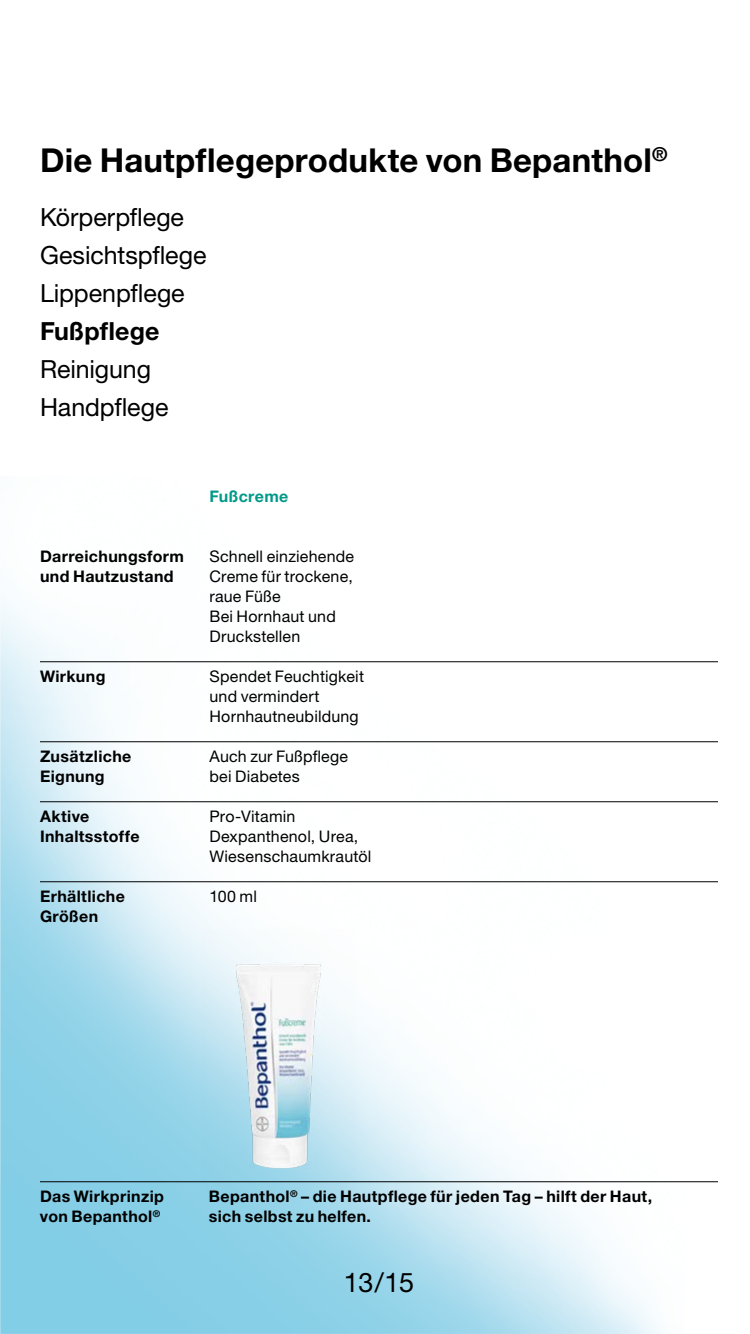
<style>
.page{position:relative;width:750px;height:1334px;background:#fff}
.page>*{position:absolute;margin:0;border:0;box-sizing:border-box;transform-origin:0 0}
.t1{font:700 33px "Helvetica Neue";letter-spacing:.005em;color:#000}
.t2{font:27px "Helvetica Neue";color:#000}
.t3{font:25px/38px "Helvetica Neue";letter-spacing:-.005em;color:#000}
.t4{font:700 25px "Helvetica Neue";letter-spacing:.005em;color:#000}
.t5{font:16px/20px "Helvetica Neue";letter-spacing:.015em;color:#000}
.t6{font:700 16px/20px "Helvetica Neue";letter-spacing:.025em;color:#000}
.t7{font:700 16px "Helvetica Neue";letter-spacing:.025em;color:#098}
</style>
<div class="page">
<img style="left:0;top:598px;width:684px;height:736px">
<hr style="left:40px;top:661px;width:678px;height:1px;background:#000">
<hr style="left:40px;top:741px;width:678px;height:1px;background:#000">
<hr style="left:40px;top:801px;width:678px;height:1px;background:#000">
<hr style="left:40px;top:881px;width:678px;height:1px;background:#000">
<hr style="left:40px;top:1181px;width:678px;height:1px;background:#000">
<img style="left:202px;top:930px;width:153px;height:272px">
<h1 class="t1" style="left:40px;top:140px;width:629px">Die Hautpflegeprodukte von Bepanthol<sup>®</sup></h1>
<h3 class="t3" style="left:40px;top:198px;width:168px">Körperpflege<br>Gesichtspflege<br>Lippenpflege</h3>
<h3 class="t4" style="left:40px;top:316px;width:121px">Fußpflege</h3>
<h3 class="t3" style="left:40px;top:350px;width:130px">Reinigung<br>Handpflege</h3>
<p class="t6" style="left:40px;top:546px;width:146px">Darreichungsform und Hautzustand</p>
<p class="t6" style="left:40px;top:666px;width:67px">Wirkung</p>
<p class="t6" style="left:40px;top:746px;width:93px">Zusätzliche<br>Eignung</p>
<p class="t6" style="left:40px;top:806px;width:101px">Aktive<br>Inhaltsstoffe</p>
<p class="t6" style="left:40px;top:886px;width:86px">Erhältliche<br>Größen</p>
<p class="t7" style="left:210px;top:486px;width:80px">Fußcreme</p>
<p class="t5" style="left:210px;top:546px;width:146px">Schnell einziehende<br>Creme für trockene, raue Füße<br>Bei Hornhaut und<br>Druckstellen</p>
<p class="t5" style="left:210px;top:666px;width:156px">Spendet Feuchtigkeit und vermindert<br>Hornhautneubildung</p>
<p class="t5" style="left:210px;top:746px;width:140px">Auch zur Fußpflege bei Diabetes</p>
<p class="t5" style="left:210px;top:806px;width:163px">Pro-Vitamin<br>Dexpanthenol, Urea,<br>Wiesenschaumkrautöl</p>
<p class="t5" style="left:210px;top:886px;width:49px">100 ml</p>
<p class="t6" style="left:40px;top:1186px;width:125px">Das Wirkprinzip</p>
<p class="t6" style="left:209px;top:1186px;width:445px">Bepanthol<sup>®</sup> – die Hautpflege für jeden Tag – hilft der Haut,</p>
<p class="t6" style="left:40px;top:1206px;width:122px">von Bepanthol<sup>®</sup></p>
<p class="t6" style="left:209px;top:1206px;width:164px">sich selbst zu helfen.</p>
<h2 class="t2" style="left:344px;top:1266px;width:72px">13/15</h2>
</div>
